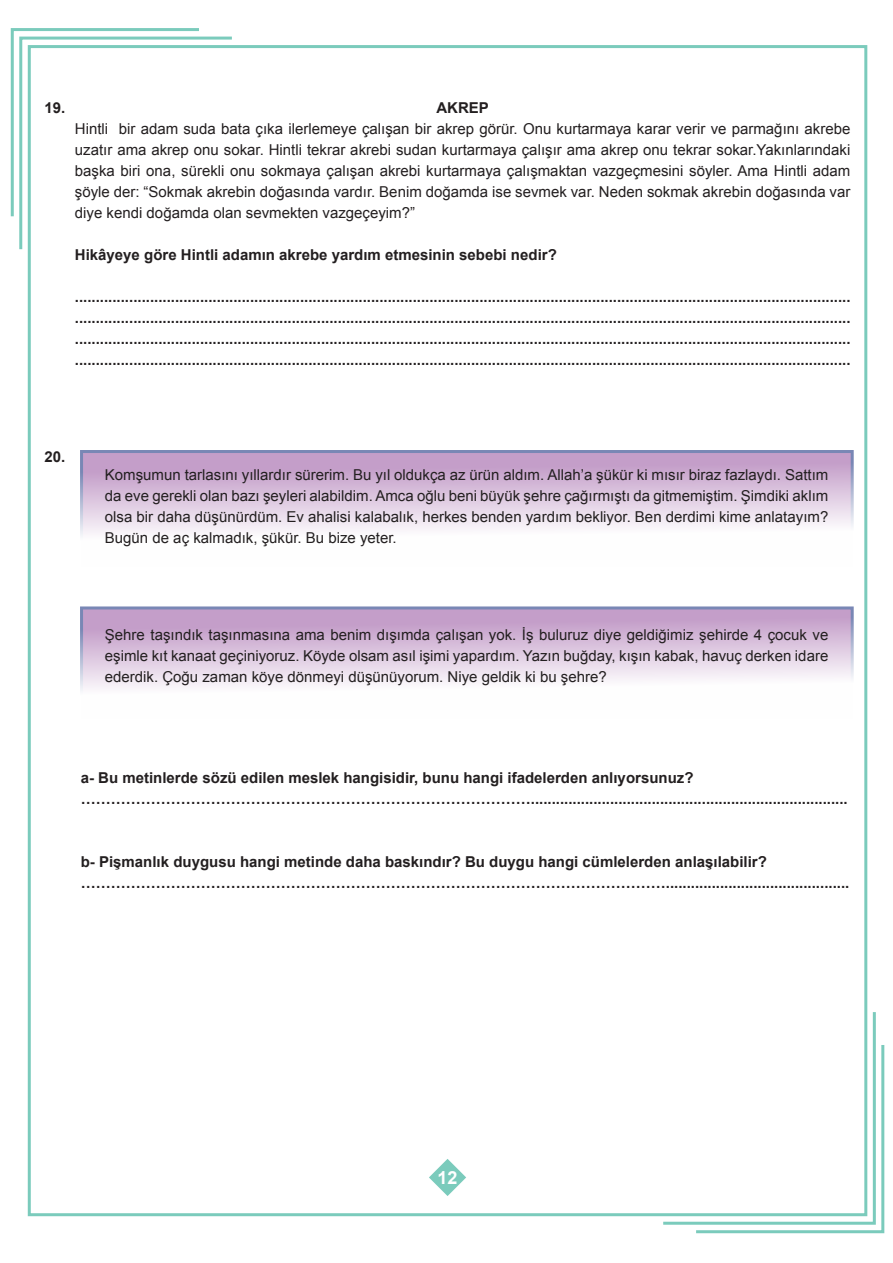
<style>
.page{position:relative;width:893px;height:1263px;background:#fff}
.page>*{position:absolute;margin:0;border:0;box-sizing:border-box;transform-origin:0 0}
.t1{font:700 18px "Arial";color:#fff}
.t2{font:700 15px/21px "Arial";color:#231f20}
.t3{font:15px/21px "Arial";color:#231f20;text-align:justify}
</style>
<div class="page">
<svg style="left:19px;top:36px;width:216px;height:216px"></svg>
<svg style="left:10px;top:28px;width:192px;height:191px"></svg>
<svg style="left:660px;top:1009px;width:216px;height:216px"></svg>
<svg style="left:693px;top:1042px;width:192px;height:192px"></svg>
<svg style="left:429px;top:1159px;width:37px;height:37px"></svg>
<div style="left:80px;top:606px;width:774px;height:114px;background:linear-gradient(to bottom,#bd93c3,#fff);border:3px solid #7987b5"></div>
<div style="left:80px;top:450px;width:774px;height:118px;background:linear-gradient(to bottom,#bd93c3,#fff);border:3px solid #7987b5"></div>
<p class="t2" style="left:45px;top:97px;width:22px">19.</p>
<p class="t2" style="left:436px;top:98px;width:54px">AKREP</p>
<p class="t3" style="left:75px;top:118px;width:777px">Hintli bir adam suda bata çıka ilerlemeye çalışan bir akrep görür. Onu kurtarmaya karar verir ve parmağını akrebe uzatır ama akrep onu sokar. Hintli tekrar akrebi sudan kurtarmaya çalışır ama akrep onu tekrar sokar.Yakınlarındaki başka biri ona, sürekli onu sokmaya çalışan akrebi kurtarmaya çalışmaktan vazgeçmesini söyler. Ama Hintli adam şöyle der: “Sokmak akrebin doğasında vardır. Benim doğamda ise sevmek var. Neden sokmak akrebin doğasında var diye kendi doğamda olan sevmekten vazgeçeyim?”</p>
<p class="t2" style="left:75px;top:245px;width:483px">Hikâyeye göre Hintli adamın akrebe yardım etmesinin sebebi nedir?</p>
<p class="t2" style="left:75px;top:286px;width:777px;text-align:justify">.......................................................................................................................................................................................... .......................................................................................................................................................................................... .......................................................................................................................................................................................... ..........................................................................................................................................................................................</p>
<p class="t2" style="left:45px;top:446px;width:22px">20.</p>
<p class="t3" style="left:105px;top:465px;width:725px">Komşumun tarlasını yıllardır sürerim. Bu yıl oldukça az ürün aldım. Allah’a şükür ki mısır biraz fazlaydı. Sattım da eve gerekli olan bazı şeyleri alabildim. Amca oğlu beni büyük şehre çağırmıştı da gitmemiştim. Şimdiki aklım olsa bir daha düşünürdüm. Ev ahalisi kalabalık, herkes benden yardım bekliyor. Ben derdimi kime anlatayım?<br>Bugün de aç kalmadık, şükür. Bu bize yeter.</p>
<p class="t3" style="left:105px;top:624px;width:725px">Şehre taşındık taşınmasına ama benim dışımda çalışan yok. İş buluruz diye geldiğimiz şehirde 4 çocuk ve eşimle kıt kanaat geçiniyoruz. Köyde olsam asıl işimi yapardım. Yazın buğday, kışın kabak, havuç derken idare ederdik. Çoğu zaman köye dönmeyi düşünüyorum. Niye geldik ki bu şehre?</p>
<p class="t2" style="left:81px;top:767px;width:768px">a- Bu metinlerde sözü edilen meslek hangisidir, bunu hangi ifadelerden anlıyorsunuz? ………………………………………………………………………………............................................................................</p>
<p class="t2" style="left:81px;top:851px;width:770px">b- Pişmanlık duygusu hangi metinde daha baskındır? Bu duygu hangi cümlelerden anlaşılabilir? ………………………………………………………………………………………………………............................................</p>
<p class="t1" style="left:438px;top:1167px;width:22px">12</p>
</div>
